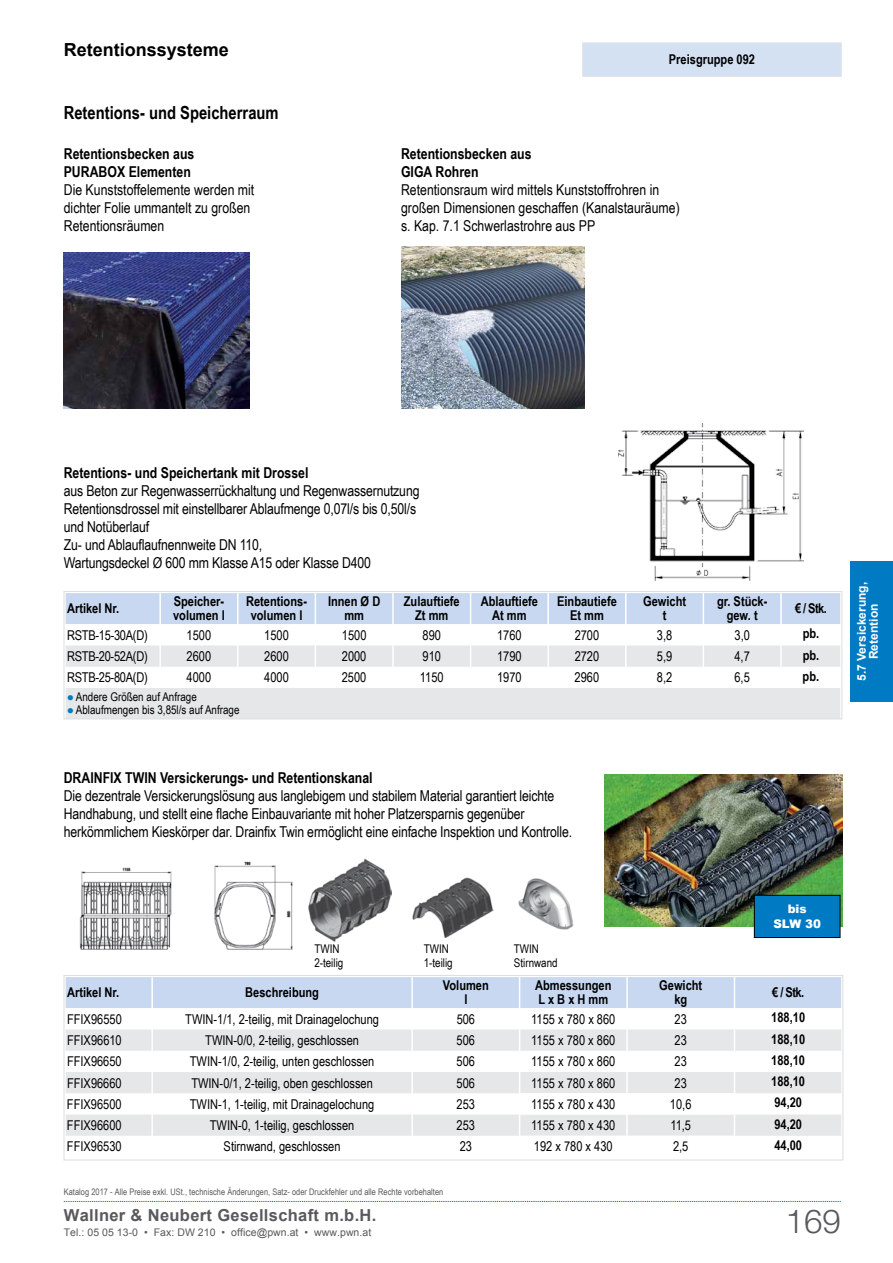
<style>
.page{position:relative;width:893px;height:1263px;background:#fff}
.page>*{position:absolute;margin:0;border:0;box-sizing:border-box;transform-origin:0 0}
.t1{font:300 33px "Helvetica Neue LT Std";color:#58595b}
.t2{font:700 18px "Arial Narrow";color:#000}
.t3{font:700 18px "Arial";color:#000}
.t4{font:700 16.5px "Arial";letter-spacing:.02em;color:#58595b}
.t5{font:15px/18px "Arial Narrow";letter-spacing:-.01em;color:#000}
.t6{font:700 15px/18px "Arial Narrow";color:#000}
.t7{font:13.5px "Arial Narrow";color:#000}
.t8{font:700 13.5px/13.5px "Arial Narrow";color:#000;text-align:center}
.t9{font:13.5px "Arial Narrow";letter-spacing:-.02em;color:#000}
.t10{font:12px/14.4px "Arial Narrow";color:#000}
.t11{font:700 12px/12px "Arial";color:#fff;text-align:center}
.t12{font:900 11.85px/15.1px "Arial";color:#fff;text-align:center}
.t13{font:10.5px "Arial";letter-spacing:.005em;color:#58595b}
.t14{font:9px "Arial Narrow";letter-spacing:.005em;color:#58595b}
.s1{color:#007ac2}
</style>
<div class="page">
<div style="left:850px;top:561px;width:43px;height:141px;background:#007ac2"></div>
<svg style="left:64px;top:1201px;width:777px;height:1px"></svg>
<div style="left:66px;top:688px;width:774px;height:29px;background:#e6e7e8"></div>
<svg style="left:66px;top:593px;width:774px;height:74px"></svg>
<div style="left:64px;top:591px;width:778px;height:128px;border:1px solid #dcddde"></div>
<img style="left:618px;top:424px;width:185px;height:157px">
<svg style="left:66px;top:977px;width:775px;height:159px"></svg>
<div style="left:64px;top:975px;width:779px;height:185px;border:1px solid #dcddde"></div>
<img style="left:604px;top:775px;width:239px;height:151px">
<img style="left:79px;top:861px;width:214px;height:89px">
<img style="left:308px;top:859px;width:84px;height:82px">
<img style="left:413px;top:877px;width:81px;height:60px">
<img style="left:518px;top:878px;width:56px;height:52px">
<div style="left:754px;top:895px;width:86px;height:42px;background:#007ac2"></div>
<div style="left:754px;top:895px;width:86px;height:43px;border:1px solid #000"></div>
<img style="left:64px;top:252px;width:185px;height:156px">
<img style="left:401px;top:246px;width:183px;height:162px">
<div style="left:582px;top:43px;width:259px;height:33px;background:#d4e1f3"></div>
<div style="left:582px;top:43px;width:260px;height:34px;border:1px solid #e6e7e8"></div>
<p class="t3" style="left:64px;top:37px;width:167px">Retentionssysteme</p>
<p class="t2" style="left:64px;top:99px;width:216px">Retentions- und Speicherraum</p>
<p class="t6" style="left:64px;top:144px;width:132px">Retentionsbecken aus<br>PURABOX Elementen</p>
<p class="t5" style="left:64px;top:180px;width:192px">Die Kunststoffelemente werden mit dichter Folie ummantelt zu großen<br>Retentionsräumen</p>
<p class="t8" style="left:669px;top:52px;width:88px">Preisgruppe 092</p>
<p class="t6" style="left:401px;top:144px;width:132px">Retentionsbecken aus<br>GIGA Rohren</p>
<p class="t5" style="left:401px;top:180px;width:280px">Retentionsraum wird mittels Kunststoffrohren in großen Dimensionen geschaffen (Kanalstauräume) s. Kap. 7.1 Schwerlastrohre aus PP</p>
<p class="t6" style="left:64px;top:463px;width:246px">Retentions- und Speichertank mit Drossel</p>
<p class="t5" style="left:64px;top:482px;width:357px">aus Beton zur Regenwasserrückhaltung und Regenwassernutzung Retentionsdrossel mit einstellbarer Ablaufmenge 0,07l/s bis 0,50l/s und Notüberlauf<br>Zu- und Ablauflaufnennweite DN 110,<br>Wartungsdeckel Ø 600 mm Klasse A15 oder Klasse D400</p>
<p class="t8" style="left:67px;top:601px;width:54px">Artikel Nr.</p>
<p class="t8" style="left:173px;top:594px;width:53px;text-align:left">Speicher&shy;volumen l</p>
<p class="t8" style="left:246px;top:594px;width:62px">Retentions&shy;volumen l</p>
<p class="t8" style="left:328px;top:594px;width:54px">Innen Ø D mm</p>
<p class="t8" style="left:404px;top:594px;width:57px">Zulauftiefe<br>Zt mm</p>
<p class="t8" style="left:481px;top:594px;width:59px">Ablauftiefe<br>At mm</p>
<p class="t8" style="left:557px;top:594px;width:61px">Einbautiefe<br>Et mm</p>
<p class="t8" style="left:643px;top:594px;width:45px">Gewicht t</p>
<p class="t8" style="left:717px;top:594px;width:52px">gr. Stück&shy;gew. t</p>
<p class="t8" style="left:795px;top:601px;width:33px">€ / Stk.</p>
<p class="t9" style="left:67px;top:625px;width:82px">RSTB-15-30A(D)</p>
<p class="t7" style="left:187px;top:625px;width:26px">1500</p>
<p class="t7" style="left:264px;top:625px;width:26px">1500</p>
<p class="t7" style="left:342px;top:625px;width:26px">1500</p>
<p class="t7" style="left:423px;top:625px;width:20px">890</p>
<p class="t7" style="left:497px;top:625px;width:26px">1760</p>
<p class="t7" style="left:575px;top:625px;width:26px">2700</p>
<p class="t7" style="left:657px;top:625px;width:17px">3,8</p>
<p class="t7" style="left:734px;top:625px;width:17px">3,0</p>
<p class="t8" style="left:803px;top:626px;width:18px">pb.</p>
<p class="t9" style="left:67px;top:646px;width:82px">RSTB-20-52A(D)</p>
<p class="t7" style="left:187px;top:646px;width:26px">2600</p>
<p class="t7" style="left:264px;top:646px;width:26px">2600</p>
<p class="t7" style="left:342px;top:646px;width:26px">2000</p>
<p class="t7" style="left:422px;top:646px;width:20px">910</p>
<p class="t7" style="left:497px;top:646px;width:26px">1790</p>
<p class="t7" style="left:575px;top:646px;width:26px">2720</p>
<p class="t7" style="left:657px;top:646px;width:17px">5,9</p>
<p class="t7" style="left:734px;top:646px;width:17px">4,7</p>
<p class="t8" style="left:803px;top:647px;width:18px">pb.</p>
<p class="t9" style="left:67px;top:668px;width:82px">RSTB-25-80A(D)</p>
<p class="t7" style="left:187px;top:668px;width:26px">4000</p>
<p class="t7" style="left:264px;top:668px;width:26px">4000</p>
<p class="t7" style="left:342px;top:668px;width:26px">2500</p>
<p class="t7" style="left:420px;top:668px;width:25px">1150</p>
<p class="t7" style="left:497px;top:668px;width:26px">1970</p>
<p class="t7" style="left:575px;top:668px;width:26px">2960</p>
<p class="t7" style="left:657px;top:668px;width:17px">8,2</p>
<p class="t7" style="left:734px;top:668px;width:17px">6,5</p>
<p class="t8" style="left:803px;top:669px;width:18px">pb.</p>
<p class="t10" style="left:67px;top:689px;width:131px"><span class="s1">●</span> Andere Größen auf Anfrage</p>
<p class="t10" style="left:67px;top:703px;width:174px"><span class="s1">●</span> Ablaufmengen bis 3,85l/s auf Anfrage</p>
<p class="t6" style="left:64px;top:767px;width:310px">DRAINFIX TWIN Versickerungs- und Retentionskanal</p>
<p class="t5" style="left:64px;top:786px;width:510px">Die dezentrale Versickerungslösung aus langlebigem und stabilem Material garantiert leichte<br>Handhabung, und stellt eine flache Einbauvariante mit hoher Platzersparnis gegenüber herkömmlichem Kieskörper dar. Drainfix Twin ermöglicht eine einfache Inspektion und Kontrolle.</p>
<p class="t11" style="left:856px;top:681px;width:100px;rotate:-90deg">5.7 Versickerung,<br>Retention</p>
<p class="t10" style="left:314px;top:941px;width:30px">TWIN<br>2-teilig</p>
<p class="t10" style="left:424px;top:941px;width:30px">TWIN<br>1-teilig</p>
<p class="t10" style="left:514px;top:941px;width:45px">TWIN<br>Stirnwand</p>
<p class="t12" style="left:773px;top:901px;width:49px">bis<br>SLW 30</p>
<p class="t8" style="left:67px;top:985px;width:54px">Artikel Nr.</p>
<p class="t8" style="left:245px;top:985px;width:75px">Beschreibung</p>
<p class="t8" style="left:443px;top:978px;width:47px">Volumen l</p>
<p class="t8" style="left:535px;top:978px;width:78px;text-align:left">Abmessungen<br>L x B x H mm</p>
<p class="t8" style="left:659px;top:978px;width:45px">Gewicht kg</p>
<p class="t8" style="left:772px;top:985px;width:33px">€ / Stk.</p>
<p class="t7" style="left:67px;top:1009px;width:56px">FFIX96550</p>
<p class="t7" style="left:185px;top:1009px;width:195px">TWIN-1/1, 2-teilig, mit Drainagelochung</p>
<p class="t7" style="left:457px;top:1009px;width:20px">506</p>
<p class="t7" style="left:531px;top:1009px;width:86px">1155 x 780 x 860</p>
<p class="t7" style="left:675px;top:1009px;width:14px">23</p>
<p class="t8" style="left:771px;top:1010px;width:35px">188,10</p>
<p class="t7" style="left:67px;top:1030px;width:56px">FFIX96610</p>
<p class="t7" style="left:205px;top:1030px;width:155px">TWIN-0/0, 2-teilig, geschlossen</p>
<p class="t7" style="left:457px;top:1030px;width:20px">506</p>
<p class="t7" style="left:531px;top:1030px;width:86px">1155 x 780 x 860</p>
<p class="t7" style="left:675px;top:1030px;width:14px">23</p>
<p class="t8" style="left:771px;top:1031px;width:35px">188,10</p>
<p class="t7" style="left:67px;top:1051px;width:56px">FFIX96650</p>
<p class="t7" style="left:190px;top:1051px;width:186px">TWIN-1/0, 2-teilig, unten geschlossen</p>
<p class="t7" style="left:457px;top:1051px;width:20px">506</p>
<p class="t7" style="left:531px;top:1051px;width:86px">1155 x 780 x 860</p>
<p class="t7" style="left:675px;top:1051px;width:14px">23</p>
<p class="t8" style="left:771px;top:1052px;width:35px">188,10</p>
<p class="t7" style="left:67px;top:1073px;width:56px">FFIX96660</p>
<p class="t7" style="left:191px;top:1073px;width:183px">TWIN-0/1, 2-teilig, oben geschlossen</p>
<p class="t7" style="left:457px;top:1073px;width:20px">506</p>
<p class="t7" style="left:531px;top:1073px;width:86px">1155 x 780 x 860</p>
<p class="t7" style="left:675px;top:1073px;width:14px">23</p>
<p class="t8" style="left:771px;top:1074px;width:35px">188,10</p>
<p class="t7" style="left:67px;top:1094px;width:56px">FFIX96500</p>
<p class="t7" style="left:190px;top:1094px;width:186px">TWIN-1, 1-teilig, mit Drainagelochung</p>
<p class="t7" style="left:457px;top:1094px;width:20px">253</p>
<p class="t7" style="left:531px;top:1094px;width:86px">1155 x 780 x 430</p>
<p class="t7" style="left:670px;top:1094px;width:23px">10,6</p>
<p class="t8" style="left:774px;top:1095px;width:29px">94,20</p>
<p class="t7" style="left:67px;top:1115px;width:56px">FFIX96600</p>
<p class="t7" style="left:210px;top:1115px;width:146px">TWIN-0, 1-teilig, geschlossen</p>
<p class="t7" style="left:457px;top:1115px;width:20px">253</p>
<p class="t7" style="left:531px;top:1115px;width:86px">1155 x 780 x 430</p>
<p class="t7" style="left:670px;top:1115px;width:22px">11,5</p>
<p class="t8" style="left:774px;top:1116px;width:29px">94,20</p>
<p class="t7" style="left:67px;top:1137px;width:56px">FFIX96530</p>
<p class="t7" style="left:224px;top:1137px;width:118px">Stirnwand, geschlossen</p>
<p class="t7" style="left:460px;top:1137px;width:14px">23</p>
<p class="t7" style="left:534px;top:1137px;width:80px">192 x 780 x 430</p>
<p class="t7" style="left:673px;top:1137px;width:17px">2,5</p>
<p class="t8" style="left:774px;top:1138px;width:29px">44,00</p>
<p class="t14" style="left:64px;top:1186px;width:381px">Katalog 2017 - Alle Preise exkl. USt., technische Änderungen, Satz- oder Druckfehler und alle Rechte vorbehalten</p>
<p class="t4" style="left:64px;top:1204px;width:314px">Wallner &amp; Neubert Gesellschaft m.b.H.</p>
<p class="t13" style="left:64px;top:1225px;width:309px">Tel.: 05 05 13-0 • Fax: DW 210 • office@pwn.at • www.pwn.at</p>
<h1 class="t1" style="left:786px;top:1200px;width:57px">169</h1>
</div>
